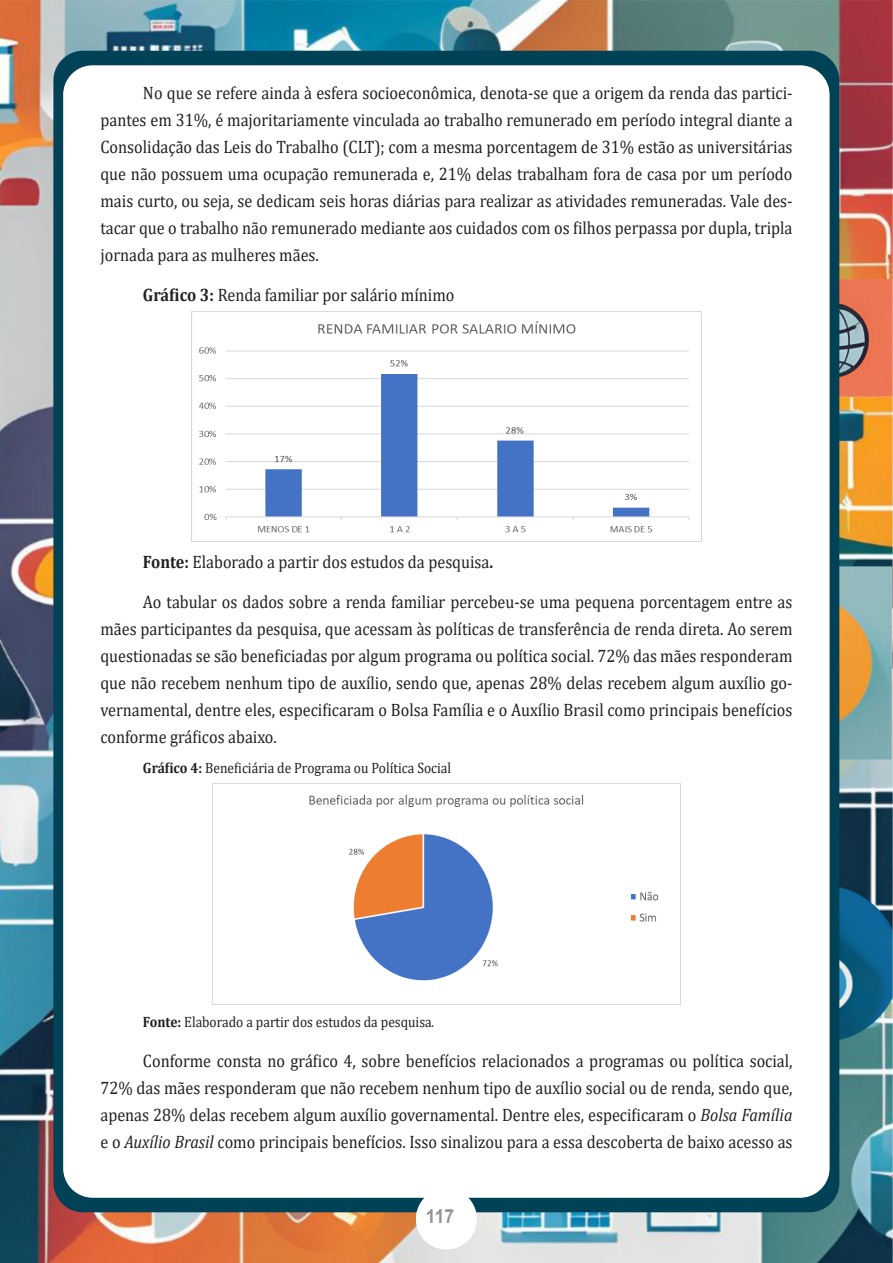
<style>
.page{position:relative;width:893px;height:1263px;background:#fff}
.page>*{position:absolute;margin:0;border:0;box-sizing:border-box;transform-origin:0 0}
.t1{font:700 19.5px "Arial";color:#939598;scale:.9 1}
.texto_01{font:18px/27px "Cambria";color:#231f20;text-align:justify;scale:.9 1}
.texto_01-2{font:15px "Cambria";color:#231f20;scale:.9 1}
.s1{font-weight:700}
.s2{font-style:italic}
</style>
<div class="page">
<img style="left:0;top:0;width:893px;height:1263px">
<img style="left:191px;top:312px;width:511px;height:229px">
<img style="left:212px;top:784px;width:468px;height:220px">
<p class="texto_01" style="left:100px;top:79px;width:770px;text-indent:43px">No que se refere ainda à esfera socioeconômica, denota-se que a origem da renda das partici&shy;pantes em 31%, é majoritariamente vinculada ao trabalho remunerado em período integral diante a Consolidação das Leis do Trabalho (CLT); com a mesma porcentagem de 31% estão as universitárias que não possuem uma ocupação remunerada e, 21% delas trabalham fora de casa por um período mais curto, ou seja, se dedicam seis horas diárias para realizar as atividades remuneradas. Vale des&shy;tacar que o trabalho não remunerado mediante aos cuidados com os filhos perpassa por dupla, tripla jornada para as mulheres mães.</p>
<p class="texto_01" style="left:143px;top:281px;width:348px"><span class="s1">Gráfico 3:</span> Renda familiar por salário mínimo</p>
<p class="texto_01" style="left:143px;top:549px;width:391px"><span class="s1">Fonte:</span> Elaborado a partir dos estudos da pesquisa<span class="s1">.</span></p>
<p class="texto_01" style="left:100px;top:588px;width:770px;text-indent:43px">Ao tabular os dados sobre a renda familiar percebeu-se uma pequena porcentagem entre as mães participantes da pesquisa, que acessam às políticas de transferência de renda direta. Ao serem questionadas se são beneficiadas por algum programa ou política social. 72% das mães responderam que não recebem nenhum tipo de auxílio, sendo que, apenas 28% delas recebem algum auxílio go&shy;vernamental, dentre eles, especificaram o Bolsa Família e o Auxílio Brasil como principais benefícios conforme gráficos abaixo.</p>
<p class="texto_01-2" style="left:143px;top:759px;width:344px"><span class="s1">Gráfico 4:</span> Beneficiária de Programa ou Política Social</p>
<p class="texto_01-2" style="left:143px;top:1013px;width:325px"><span class="s1">Fonte:</span> Elaborado a partir dos estudos da pesquisa<span class="s2">.</span></p>
<p class="texto_01" style="left:100px;top:1047px;width:770px;text-indent:43px">Conforme consta no gráfico 4, sobre benefícios relacionados a programas ou política social, 72% das mães responderam que não recebem nenhum tipo de auxílio social ou de renda, sendo que, apenas 28% delas recebem algum auxílio governamental. Dentre eles, especificaram o <span class="s2">Bolsa Família </span>e o <span class="s2">Auxílio Brasil</span> como principais benefícios. Isso sinalizou para a essa descoberta de baixo acesso as</p>
<p class="t1" style="left:426px;top:1202px;width:33px">117</p>
</div>
